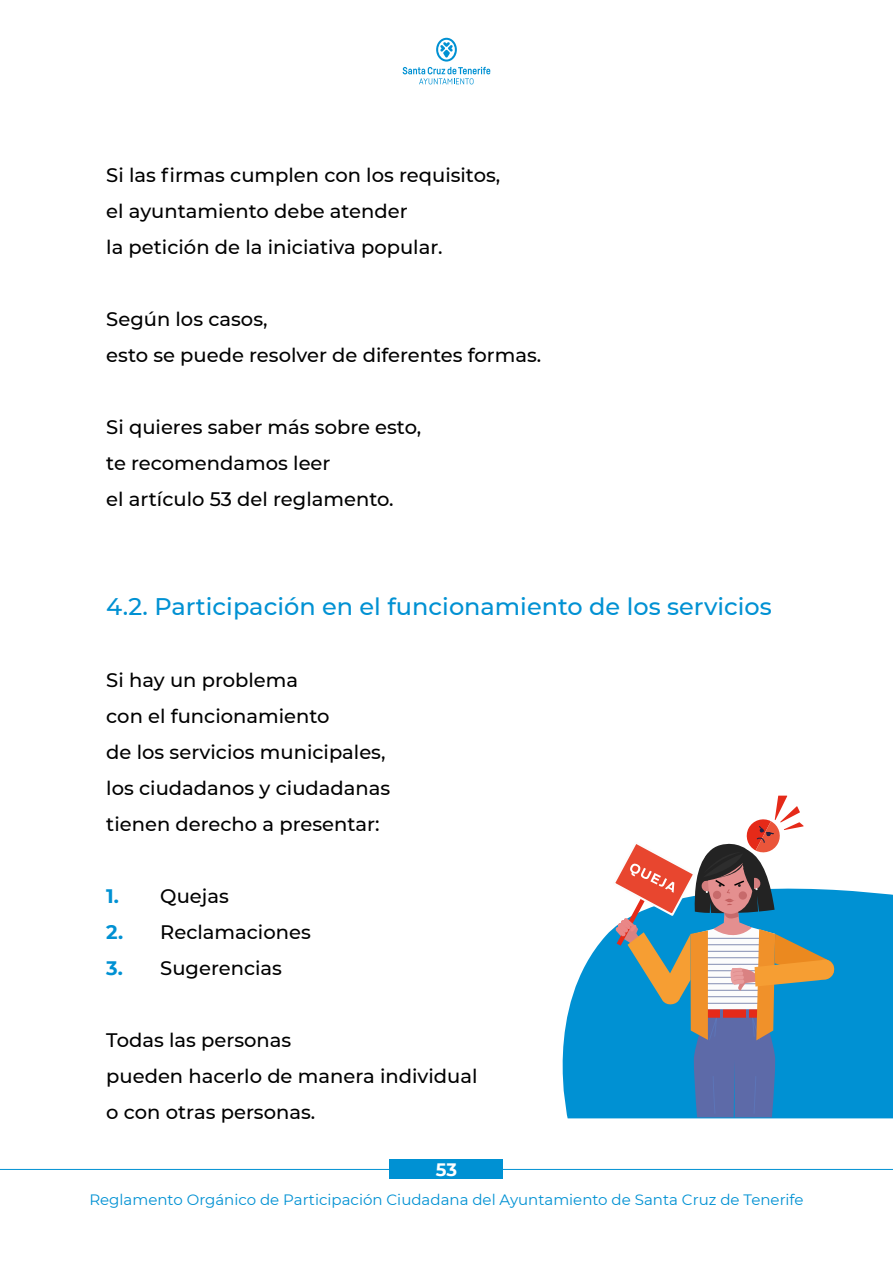
<style>
.page{position:relative;width:893px;height:1263px;background:#fff}
.page>*{position:absolute;margin:0;border:0;box-sizing:border-box;transform-origin:0 0}
.t1{font:500 24px "Montserrat";color:#0091d3}
.t2{font:500 19.5px/36px "Montserrat";color:#000}
.t3{font:700 18px "Montserrat";color:#fff}
.t4{font:15px "Montserrat";color:#0091d3}
.s1{font-weight:700;color:#0091d3}
</style>
<div class="page">
<div style="left:390px;top:1160px;width:113px;height:19px;background:#0091d3"></div>
<svg style="left:403px;top:38px;width:87px;height:46px"></svg>
<hr style="left:0;top:1169px;width:403px;height:1px;background:#0091d3">
<hr style="left:489px;top:1169px;width:404px;height:1px;background:#0091d3">
<svg style="left:562px;top:890px;width:331px;height:228px;fill:#0091d3"></svg>
<svg style="left:612px;top:796px;width:223px;height:321px"></svg>
<p class="t2" style="left:106px;top:157px;width:395px">Si las firmas cumplen con los requisitos, el ayuntamiento debe atender<br>la petición de la iniciativa popular.</p>
<p class="t2" style="left:106px;top:302px;width:436px">Según los casos,<br>esto se puede resolver de diferentes formas.</p>
<p class="t2" style="left:106px;top:410px;width:316px">Si quieres saber más sobre esto, te recomendamos leer<br>el artículo 53 del reglamento.</p>
<p class="t1" style="left:106px;top:594px;width:667px">4.2. Participación en el funcionamiento de los servicios</p>
<p class="t2" style="left:106px;top:662px;width:285px">Si hay un problema<br>con el funcionamiento<br>de los servicios municipales, los ciudadanos y ciudadanas tienen derecho a presentar:</p>
<p class="t2" style="left:106px;top:878px;width:124px"><span class="s1">1.</span> Quejas</p>
<p class="t2" style="left:106px;top:914px;width:206px"><span class="s1">2.</span> Reclamaciones</p>
<p class="t2" style="left:106px;top:950px;width:177px"><span class="s1">3.</span> Sugerencias</p>
<p class="t2" style="left:106px;top:1022px;width:373px">Todas las personas<br>pueden hacerlo de manera individual o con otras personas.</p>
<p class="t3" style="left:436px;top:1160px;width:23px">53</p>
<p class="t4" style="left:89px;top:1192px;width:716px">Reglamento Orgánico de Participación Ciudadana del Ayuntamiento de Santa Cruz de Tenerife</p>
</div>
